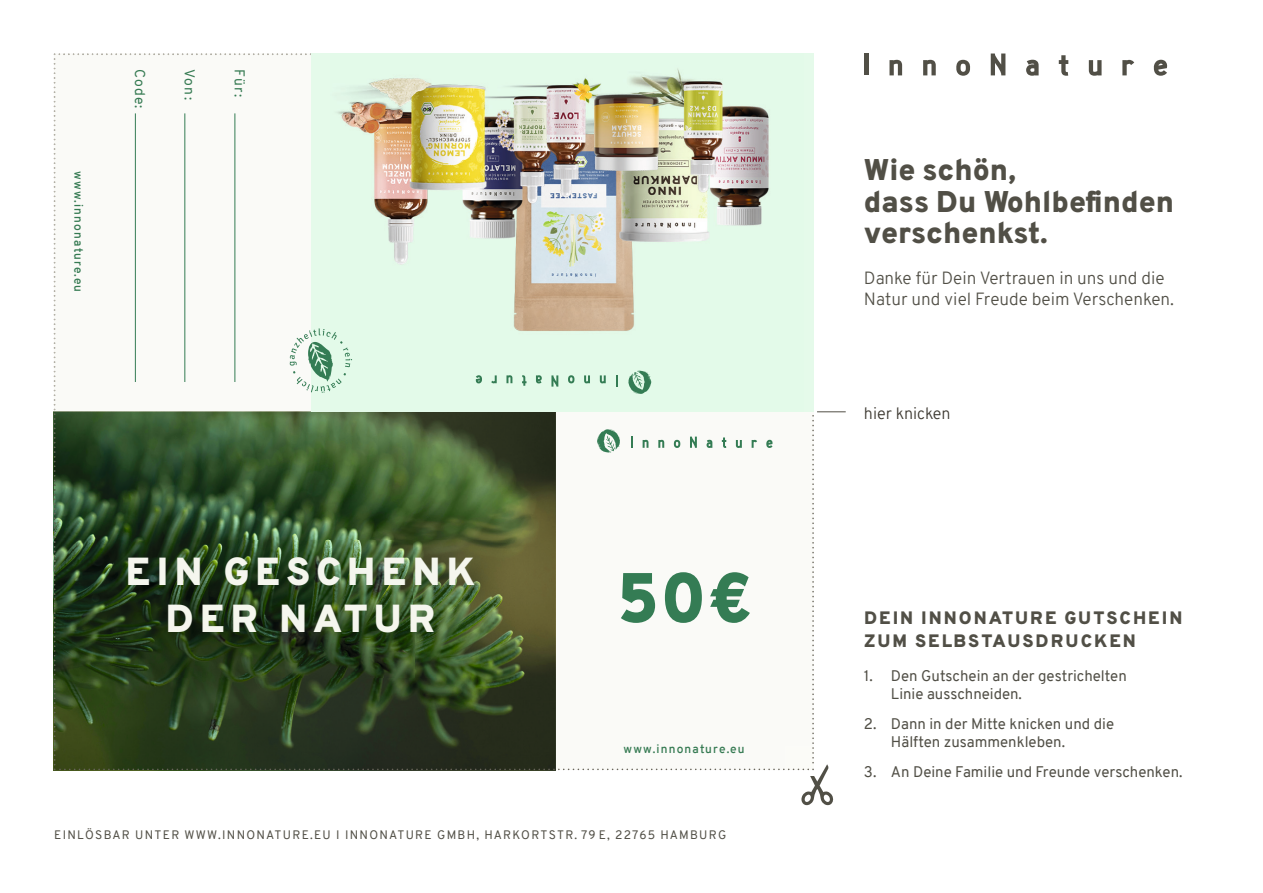
<style>
.page{position:relative;width:1263px;height:893px;background:#fff}
.page>*{position:absolute;margin:0;border:0;box-sizing:border-box;transform-origin:0 0}
.t1{font:800 70.05px "Overpass";color:#347c54}
.t2{font:800 39.15px/47px "Overpass";letter-spacing:.15em;color:#f5f6ee;text-align:center}
.t3{font:800 30px/31.5px "Overpass";color:#514f46}
.t4{font:800 18px/22.5px "Overpass";letter-spacing:.11em;color:#514f46}
.t5{font:300 17.25px/20.7px "Overpass";color:#514f46}
.t6{font:300 16.2px "Overpass";color:#3b372f}
.t7{font:15px/18px "Overpass";color:#514f46}
.t8{font:13.95px "Overpass";letter-spacing:.08em;color:#357a52}
.t9{font:12px "Overpass";letter-spacing:.11em;color:#514f46}
.t10{font:600 11.85px "Overpass";letter-spacing:.1em;color:#357a52}
</style>
<div class="page">
<hr style="left:864px;top:54px;width:4px;height:21px;background:#514f46">
<svg style="left:889px;top:60px;width:13px;height:15px"></svg>
<svg style="left:923px;top:60px;width:13px;height:15px"></svg>
<svg style="left:956px;top:60px;width:14px;height:16px"></svg>
<svg style="left:991px;top:54px;width:14px;height:21px"></svg>
<svg style="left:1026px;top:60px;width:12px;height:16px"></svg>
<svg style="left:1059px;top:55px;width:9px;height:21px"></svg>
<svg style="left:1089px;top:60px;width:12px;height:16px"></svg>
<svg style="left:1122px;top:60px;width:12px;height:15px"></svg>
<svg style="left:1154px;top:60px;width:13px;height:16px"></svg>
<img style="left:54px;top:54px;width:792px;height:751px">
<p class="t10" style="left:87px;top:171px;width:123px;rotate:90deg">www.innonature.eu</p>
<p class="t8" style="left:150px;top:69px;width:41px;rotate:90deg">Code:</p>
<p class="t8" style="left:200px;top:69px;width:32px;rotate:90deg">Von:</p>
<p class="t8" style="left:250px;top:69px;width:29px;rotate:90deg">Für:</p>
<h2 class="t2" style="left:125px;top:549px;width:351px">EIN GESCHENK<br>DER NATUR</h2>
<h1 class="t1" style="left:617px;top:554px;width:137px">50€</h1>
<p class="t10" style="left:623px;top:741px;width:123px">www.innonature.eu</p>
<p class="t9" style="left:54px;top:826px;width:674px">EINLÖSBAR UNTER WWW.INNONATURE.EU I INNONATURE GMBH, HARKORTSTR. 79 E, 22765 HAMBURG</p>
<h3 class="t3" style="left:864px;top:155px;width:312px">Wie schön,<br>dass Du Wohlbefinden verschenkst.</h3>
<p class="t5" style="left:864px;top:268px;width:312px">Danke für Dein Vertrauen in uns und die<br>Natur und viel Freude beim Verschenken.</p>
<p class="t6" style="left:864px;top:402px;width:88px">hier knicken</p>
<p class="t4" style="left:864px;top:607px;width:320px">DEIN INNONATURE GUTSCHEIN<br>ZUM SELBSTAUSDRUCKEN</p>
<p class="t7" style="left:891px;top:667px;width:237px;text-indent:-27px">1. Den Gutschein an der gestrichelten<br>Linie ausschneiden.</p>
<p class="t7" style="left:891px;top:715px;width:225px;text-indent:-27px">2. Dann in der Mitte knicken und die<br>Hälften zusammenkleben.</p>
<p class="t7" style="left:864px;top:763px;width:320px">3. An Deine Familie und Freunde verschenken.</p>
</div>
